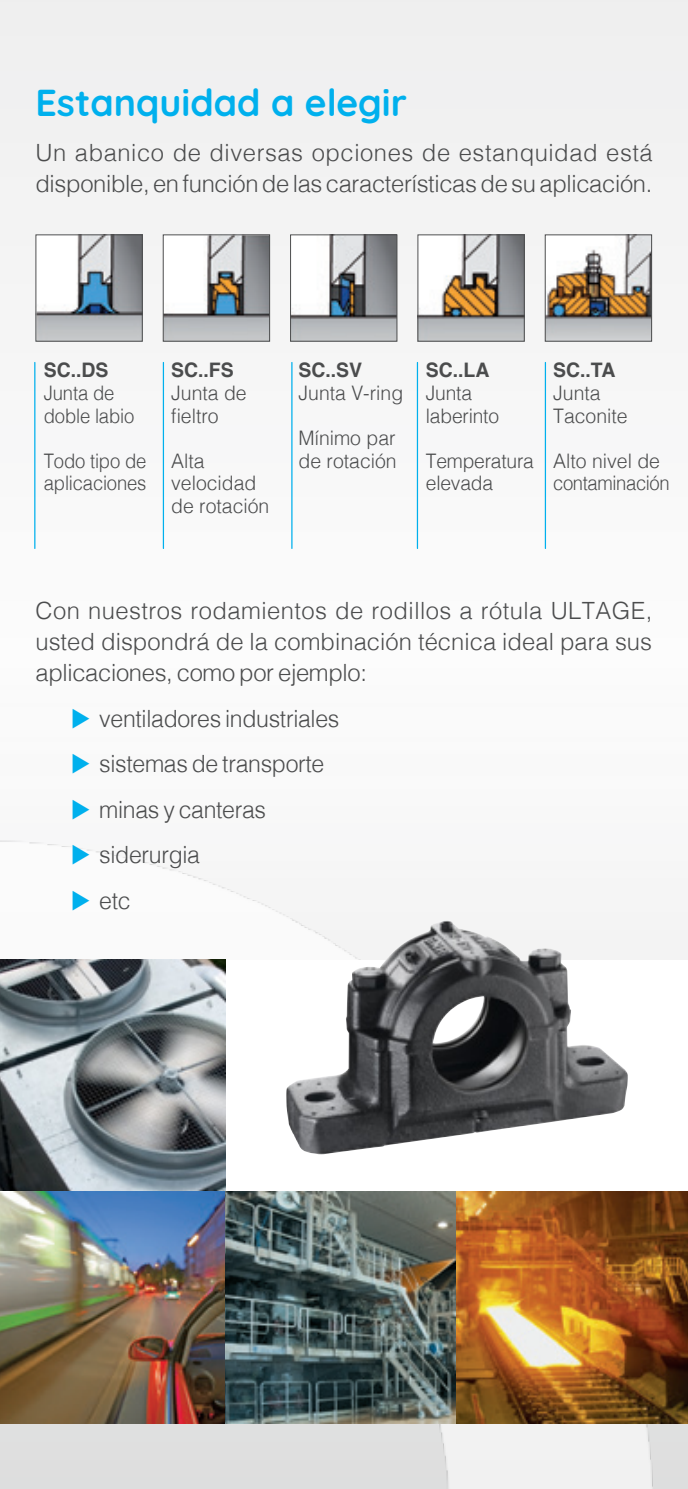
<style>
.page{position:relative;width:688px;height:1489px;background:#fff}
.page>*{position:absolute;margin:0;border:0;box-sizing:border-box;transform-origin:0 0}
.t1{font:300 37.5px "Quicksand";color:#00b0ed}
.t2{font:300 23.75px/45.5px "Helvetica";letter-spacing:-.015em;color:#4b4c4d}
.t3{font:300 20px/22.5px "Helvetica";letter-spacing:-.01em;color:#4b4c4d}
.t4{font:300 20px/22.5px "Helvetica";letter-spacing:-.01em;color:#4b4c4d;scale:.92 1}
.t5{font:300 20px/22.5px "Helvetica";letter-spacing:-.01em;color:#4b4c4d;scale:.96 1}
.t6{font:700 20px "Helvetica";color:#4b4c4d}
</style>
<div class="page">
<div style="left:0;top:0;width:687px;height:813px;background:#f7f7f8"></div>
<img style="left:0;top:840px;width:687px;height:648px">
<img style="left:38px;top:236px;width:102px;height:103px">
<div style="left:36px;top:234px;width:106px;height:107px;border:1px solid #4b4c4d"></div>
<img style="left:165px;top:236px;width:103px;height:103px">
<div style="left:163px;top:234px;width:107px;height:107px;border:1px solid #4b4c4d"></div>
<img style="left:292px;top:236px;width:103px;height:103px">
<div style="left:290px;top:234px;width:107px;height:107px;border:1px solid #4b4c4d"></div>
<img style="left:419px;top:236px;width:103px;height:103px">
<div style="left:417px;top:234px;width:107px;height:107px;border:1px solid #4b4c4d"></div>
<img style="left:546px;top:236px;width:103px;height:103px">
<div style="left:544px;top:234px;width:107px;height:107px;border:1px solid #4b4c4d"></div>
<hr style="left:34px;top:362px;width:1px;height:186px;background:#00b0ed">
<hr style="left:163px;top:362px;width:1px;height:186px;background:#00b0ed">
<hr style="left:291px;top:362px;width:1px;height:186px;background:#00b0ed">
<hr style="left:416px;top:362px;width:2px;height:186px;background:#00b0ed">
<hr style="left:544px;top:362px;width:2px;height:186px;background:#00b0ed">
<div style="left:225px;top:959px;width:232px;height:232px;background:#fff"></div>
<img style="left:0;top:959px;width:225px;height:232px">
<img style="left:0;top:1191px;width:225px;height:232px">
<img style="left:225px;top:1191px;width:232px;height:232px">
<div style="left:456px;top:959px;width:231px;height:232px;background:#fff"></div>
<img style="left:286px;top:920px;width:342px;height:234px">
<svg style="left:457px;top:1191px;width:230px;height:232px;background:#9c5e26"></svg>
<svg style="left:73px;top:844px;width:16px;height:20px"></svg>
<svg style="left:73px;top:889px;width:16px;height:20px"></svg>
<h1 class="t1" style="left:35px;top:73px;width:373px">Estanquidad a elegir</h1>
<p class="t2" style="left:35px;top:135px;width:618px;line-height:31.2px">Un abanico de diversas opciones de estanquidad está disponible, en función de las características de su aplicación.</p>
<p class="t6" style="left:44px;top:358px;width:66px">SC..DS</p>
<p class="t4" style="left:44px;top:380px;width:100px">Junta de doble labio</p>
<p class="t4" style="left:44px;top:448px;width:113px">Todo tipo de aplicaciones</p>
<p class="t6" style="left:171px;top:358px;width:64px">SC..FS</p>
<p class="t3" style="left:171px;top:380px;width:77px">Junta de fieltro</p>
<p class="t3" style="left:171px;top:448px;width:100px">Alta velocidad de rotación</p>
<p class="t6" style="left:298px;top:358px;width:65px">SC..SV</p>
<p class="t3" style="left:298px;top:380px;width:106px">Junta V-ring</p>
<p class="t3" style="left:298px;top:425px;width:100px">Mínimo par de rotación</p>
<p class="t6" style="left:426px;top:358px;width:65px">SC..LA</p>
<p class="t5" style="left:426px;top:380px;width:78px">Junta laberinto</p>
<p class="t5" style="left:426px;top:448px;width:114px">Temperatura elevada</p>
<p class="t6" style="left:553px;top:358px;width:64px">SC..TA</p>
<p class="t3" style="left:553px;top:380px;width:76px">Junta<br>Taconite</p>
<p class="t3" style="left:553px;top:448px;width:118px">Alto nivel de contaminación</p>
<p class="t2" style="left:35px;top:593px;width:618px;line-height:31.2px;text-align:justify">Con nuestros rodamientos de rodillos a rótula ULTAGE, usted dispondrá de la combinación técnica ideal para sus aplicaciones, como por ejemplo:</p>
<p class="t2" style="left:99px;top:694px;width:241px">ventiladores industriales sistemas de transporte minas y canteras siderurgia<br>etc</p>
</div>
